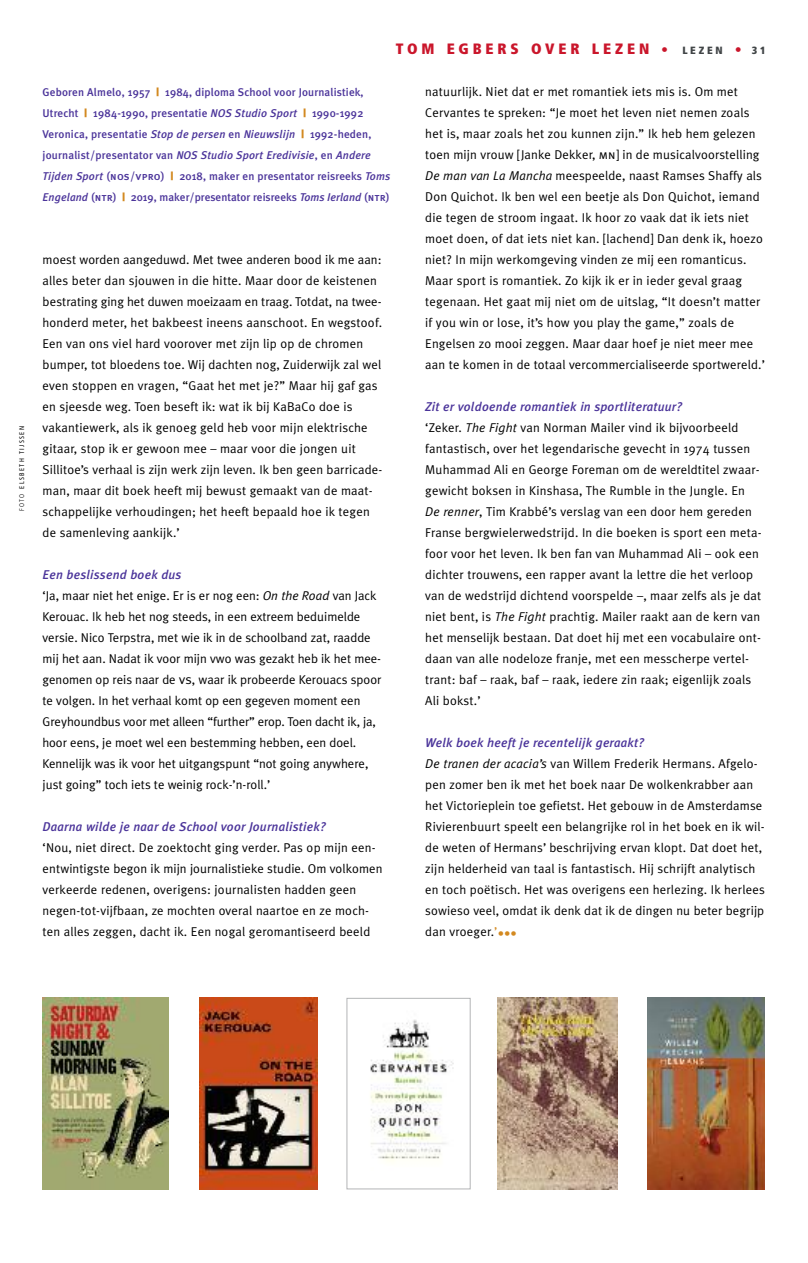
<style>
.page{position:relative;width:808px;height:1263px;background:#fff}
.page>*{position:absolute;margin:0;border:0;box-sizing:border-box;transform-origin:0 0}
.t1{font:900 condensed 15px "Frutiger";letter-spacing:.26em;color:#ca162b}
.t2{font:12.75px/21px "Meta Plus Normal";letter-spacing:.015em;color:#000}
.t3{font:italic 500 12.75px "Meta Plus";letter-spacing:.015em;color:#4b349a}
.t4{font:500 11.25px/21px "Meta Plus";letter-spacing:.01em;color:#4b349a}
.t5{font:condensed 6.75px "Frutiger";letter-spacing:.19em;color:#000}
.s1{font-weight:300}
.s2{font-stretch:normal;font-size:12.75px}
.s3{font-size:10.5px;color:#414547}
.s4{font-weight:900;color:#d38920}
.s5{font-style:italic}
.s6{font-family:"Meta Plus Medium Caps";font-weight:400}
.s7{font-family:"Meta Plus Normal Caps"}
.s8{color:#d38920}
</style>
<div class="page">
<img style="left:497px;top:998px;width:120px;height:191px">
<img style="left:370px;top:1019px;width:84px;height:143px">
<div style="left:347px;top:998px;width:123px;height:191px;border:1px solid #b3b5b6"></div>
<img style="left:200px;top:998px;width:117px;height:191px">
<img style="left:648px;top:998px;width:117px;height:191px">
<img style="left:43px;top:998px;width:125px;height:191px">
<p class="t5" style="left:19px;top:511px;width:86px;rotate:-90deg"><span class="s1">FOTO</span> ELSBETH TIJSSEN</p>
<p class="t1" style="left:396px;top:43px;width:371px">TOM EGBERS OVER LEZEN <span class="s2">•</span> <span class="s3">LEZEN</span> <span class="s2">•</span> <span class="s3">31</span></p>
<p class="t4" style="left:43px;top:82px;width:349px">Geboren Almelo, 1957 <span class="s4">|</span> 1984, diploma School voor Journalistiek, Utrecht <span class="s4">|</span> 1984-1990, presentatie <span class="s5">NOS Studio Sport</span> <span class="s4">|</span> 1990-1992<br>Veronica, presentatie <span class="s5">Stop de persen</span> en <span class="s5">Nieuwslijn</span> <span class="s4">|</span> 1992-heden, journalist/presentator van <span class="s5">NOS Studio Sport Eredivisie</span>, en <span class="s5">Andere Tijden Sport</span> (<span class="s6">nos/vpro</span>) <span class="s4">|</span> 2018, maker en presentator reisreeks <span class="s5">Toms Engeland</span> (<span class="s6">ntr</span>) <span class="s4">|</span> 2019, maker/presentator reisreeks <span class="s5">Toms Ierland</span> (<span class="s6">ntr</span>)</p>
<p class="t2" style="left:43px;top:249px;width:341px">moest worden aangeduwd. Met twee anderen bood ik me aan: alles beter dan sjouwen in die hitte. Maar door de keistenen bestrating ging het duwen moeizaam en traag. Totdat, na twee&shy;honderd meter, het bakbeest ineens aanschoot. En wegstoof.<br>Een van ons viel hard voorover met zijn lip op de chromen bumper, tot bloedens toe. Wij dachten nog, Zuiderwijk zal wel even stoppen en vragen, “Gaat het met je?” Maar hij gaf gas en sjeesde weg. Toen beseft ik: wat ik bij KaBaCo doe is vakantiewerk, als ik genoeg geld heb voor mijn elektrische gitaar, stop ik er gewoon mee – maar voor die jongen uit Sillitoe’s verhaal is zijn werk zijn leven. Ik ben geen barricade&shy;man, maar dit boek heeft mij bewust gemaakt van de maat&shy;schappelijke verhoudingen; het heeft bepaald hoe ik tegen de samenleving aankijk.’</p>
<p class="t3" style="left:43px;top:567px;width:140px">Een beslissend boek dus</p>
<p class="t2" style="left:43px;top:585px;width:340px">‘Ja, maar niet het enige. Er is er nog een: <span class="s5">On the Road</span> van Jack Kerouac. Ik heb het nog steeds, in een extreem beduimelde versie. Nico Terpstra, met wie ik in de schoolband zat, raadde mij het aan. Nadat ik voor mijn vwo was gezakt heb ik het mee&shy;genomen op reis naar de <span class="s7">vs</span>, waar ik probeerde Kerouacs spoor te volgen. In het verhaal komt op een gegeven moment een Greyhoundbus voor met alleen “further” erop. Toen dacht ik, ja, hoor eens, je moet wel een bestemming hebben, een doel.<br>Kennelijk was ik voor het uitgangspunt “not going anywhere, just going” toch iets te weinig rock-’n-roll.’</p>
<p class="t3" style="left:43px;top:819px;width:285px">Daarna wilde je naar de School voor Journalistiek?</p>
<p class="t2" style="left:43px;top:837px;width:341px">‘Nou, niet direct. De zoektocht ging verder. Pas op mijn een&shy;entwintigste begon ik mijn journalistieke studie. Om volkomen verkeerde redenen, overigens: journalisten hadden geen negen-tot-vijfbaan, ze mochten overal naartoe en ze moch&shy;ten alles zeggen, dacht ik. Een nogal geromantiseerd beeld</p>
<p class="t2" style="left:425px;top:81px;width:341px">natuurlijk. Niet dat er met romantiek iets mis is. Om met Cervantes te spreken: “Je moet het leven niet nemen zoals het is, maar zoals het zou kunnen zijn.” Ik heb hem gelezen toen mijn vrouw [Janke Dekker, <span class="s7">mn</span>] in de musicalvoorstelling <span class="s5">De man van La Mancha</span> meespeelde, naast Ramses Shaffy als Don Quichot. Ik ben wel een beetje als Don Quichot, iemand die tegen de stroom ingaat. Ik hoor zo vaak dat ik iets niet moet doen, of dat iets niet kan. [lachend] Dan denk ik, hoezo niet? In mijn werkomgeving vinden ze mij een romanticus.<br>Maar sport is romantiek. Zo kijk ik er in ieder geval graag tegenaan. Het gaat mij niet om de uitslag, “It doesn’t matter if you win or lose, it’s how you play the game,” zoals de Engelsen zo mooi zeggen. Maar daar hoef je niet meer mee aan te komen in de totaal vercommercialiseerde sportwereld.’</p>
<p class="t3" style="left:425px;top:399px;width:258px">Zit er voldoende romantiek in sportliteratuur?</p>
<p class="t2" style="left:425px;top:417px;width:338px">‘Zeker. <span class="s5">The Fight</span> van Norman Mailer vind ik bijvoorbeeld fantastisch, over het legendarische gevecht in 1974 tussen Muhammad Ali en George Foreman om de wereldtitel zwaar&shy;gewicht boksen in Kinshasa, The Rumble in the Jungle. En <span class="s5">De renner</span>, Tim Krabbé’s verslag van een door hem gereden Franse bergwielerwedstrijd. In die boeken is sport een meta&shy;foor voor het leven. Ik ben fan van Muhammad Ali – ook een dichter trouwens, een rapper avant la lettre die het verloop van de wedstrijd dichtend voorspelde –, maar zelfs als je dat niet bent, is <span class="s5">The Fight</span> prachtig. Mailer raakt aan de kern van het menselijk bestaan. Dat doet hij met een vocabulaire ont&shy;daan van alle nodeloze franje, met een messcherpe vertel&shy;trant: baf – raak, baf – raak, iedere zin raak; eigenlijk zoals Ali bokst.’</p>
<p class="t3" style="left:425px;top:735px;width:220px">Welk boek heeft je recentelijk geraakt?</p>
<p class="t2" style="left:425px;top:753px;width:341px"><span class="s5">De tranen der acacia’s</span> van Willem Frederik Hermans. Afgelo&shy;pen zomer ben ik met het boek naar De wolkenkrabber aan het Victorieplein toe gefietst. Het gebouw in de Amsterdamse Rivierenbuurt speelt een belangrijke rol in het boek en ik wil&shy;de weten of Hermans’ beschrijving ervan klopt. Dat doet het, zijn helderheid van taal is fantastisch. Hij schrijft analytisch en toch poëtisch. Het was overigens een herlezing. Ik herlees sowieso veel, omdat ik denk dat ik de dingen nu beter begrijp dan vroeger.<span class="s8">’•••</span></p>
</div>
